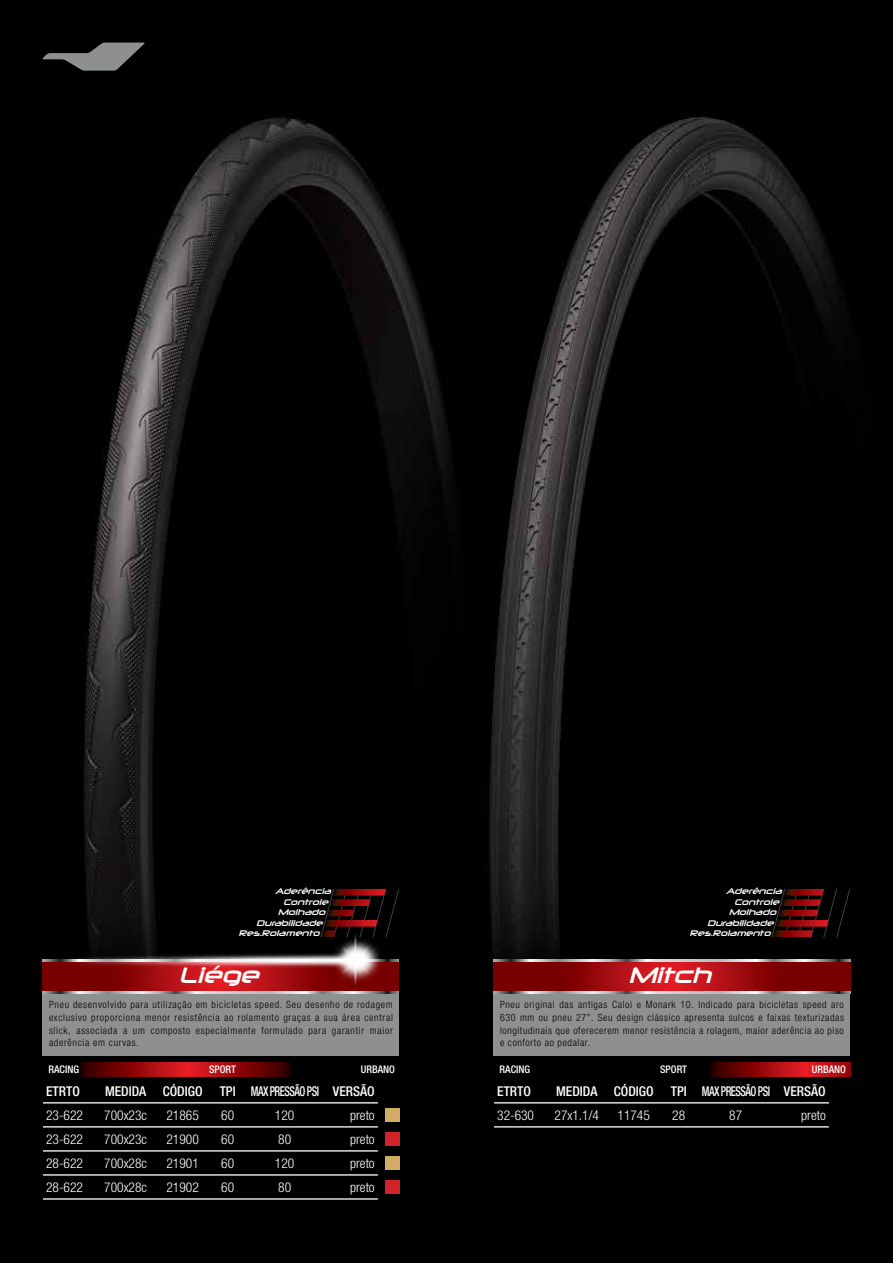
<style>
.page{position:relative;width:893px;height:1263px;background:#fff}
.page>*{position:absolute;margin:0;border:0;box-sizing:border-box;transform-origin:0 0}
.t1{font:italic 21px "Neuropolitical";color:#fff}
.t2{font:300 condensed 13.5px "Helvetica Neue";color:#fff}
.t3{font:500 condensed 13.5px "Helvetica Neue";letter-spacing:-.05em;color:#fff}
.t4{font:500 condensed 13.5px "Helvetica Neue";color:#fff}
.t5{font:500 condensed 10.5px "Helvetica Neue LT Std";color:#fff}
.t6{font:300 condensed 10.05px/12.8px "Helvetica Neue";letter-spacing:.065em;color:#000;text-align:justify}
.t7{font:italic 7.65px "Neuropolitical";color:#fff}
</style>
<div class="page">
<img style="left:0;top:0;width:893px;height:1263px">
<div style="left:43px;top:992px;width:356px;height:64px;background:#8e9090"></div>
<svg style="left:43px;top:961px;width:356px;height:30px"></svg>
<svg style="left:43px;top:991px;width:356px;height:2px"></svg>
<svg style="left:43px;top:959px;width:35px;height:2px"></svg>
<hr style="left:43px;top:1102px;width:335px;height:1px;background:#fff">
<hr style="left:43px;top:1126px;width:335px;height:1px;background:#fff">
<hr style="left:43px;top:1150px;width:335px;height:1px;background:#fff">
<hr style="left:43px;top:1174px;width:335px;height:1px;background:#fff">
<hr style="left:43px;top:1198px;width:335px;height:1px;background:#fff">
<img style="left:78px;top:927px;width:321px;height:63px">
<div style="left:385px;top:1108px;width:14px;height:14px;background:#d2ab67"></div>
<div style="left:385px;top:1132px;width:14px;height:14px;background:#d2232a"></div>
<div style="left:385px;top:1156px;width:14px;height:14px;background:#d2ab67"></div>
<div style="left:385px;top:1180px;width:14px;height:14px;background:#d2232a"></div>
<svg style="left:320px;top:888px;width:80px;height:50px;background:#2c0707"></svg>
<svg style="left:43px;top:1063px;width:356px;height:13px;background:#520507"></svg>
<div style="left:494px;top:992px;width:356px;height:64px;background:#8e9090"></div>
<svg style="left:494px;top:961px;width:356px;height:30px;background:#9a0e11"></svg>
<svg style="left:494px;top:991px;width:356px;height:2px"></svg>
<svg style="left:494px;top:959px;width:356px;height:2px"></svg>
<hr style="left:494px;top:1102px;width:335px;height:1px;background:#fff">
<hr style="left:494px;top:1126px;width:335px;height:1px;background:#fff">
<svg style="left:771px;top:888px;width:80px;height:50px;background:#320707"></svg>
<svg style="left:494px;top:1063px;width:356px;height:13px;background:#3c0406"></svg>
<svg style="left:42px;top:43px;width:103px;height:28px;background:#4b4c4c"></svg>
<p class="t7" style="left:275px;top:886px;width:60px">Aderência</p>
<p class="t7" style="left:283px;top:897px;width:49px">Controle</p>
<p class="t7" style="left:278px;top:907px;width:51px">Molhado</p>
<p class="t7" style="left:256px;top:918px;width:70px">Durabilidade</p>
<p class="t7" style="left:239px;top:928px;width:85px">Res.Rolamento</p>
<h1 class="t1" style="left:179px;top:962px;width:87px">Liége</h1>
<p class="t6" style="left:49px;top:998px;width:345px">Pneu desenvolvido para utilização em bicicletas speed. Seu desenho de rodagem exclusivo proporciona menor resistência ao rolamento graças a sua área central slick, associada a um composto especialmente formulado para garantir maior aderência em curvas.</p>
<p class="t5" style="left:49px;top:1063px;width:32px">RACING</p>
<p class="t5" style="left:209px;top:1063px;width:28px">SPORT</p>
<p class="t5" style="left:361px;top:1063px;width:36px">URBANO</p>
<h2 class="t4" style="left:46px;top:1083px;width:35px">ETRTO</h2>
<h2 class="t4" style="left:105px;top:1083px;width:99px">MEDIDA CÓDIGO</h2>
<h2 class="t3" style="left:220px;top:1083px;width:156px">TPI MAX PRESSÃO PSI VERSÃO</h2>
<h2 class="t2" style="left:46px;top:1107px;width:38px">23-622</h2>
<h2 class="t2" style="left:104px;top:1107px;width:44px">700x23c</h2>
<h2 class="t2" style="left:166px;top:1107px;width:34px">21865</h2>
<h2 class="t2" style="left:221px;top:1107px;width:14px">60</h2>
<h2 class="t2" style="left:275px;top:1107px;width:21px">120</h2>
<h2 class="t2" style="left:350px;top:1107px;width:26px">preto</h2>
<h2 class="t2" style="left:46px;top:1131px;width:38px">23-622</h2>
<h2 class="t2" style="left:104px;top:1131px;width:44px">700x23c</h2>
<h2 class="t2" style="left:166px;top:1131px;width:34px">21900</h2>
<h2 class="t2" style="left:221px;top:1131px;width:14px">60</h2>
<h2 class="t2" style="left:278px;top:1131px;width:14px">80</h2>
<h2 class="t2" style="left:350px;top:1131px;width:26px">preto</h2>
<h2 class="t2" style="left:46px;top:1155px;width:38px">28-622</h2>
<h2 class="t2" style="left:104px;top:1155px;width:44px">700x28c</h2>
<h2 class="t2" style="left:166px;top:1155px;width:34px">21901</h2>
<h2 class="t2" style="left:221px;top:1155px;width:14px">60</h2>
<h2 class="t2" style="left:275px;top:1155px;width:21px">120</h2>
<h2 class="t2" style="left:350px;top:1155px;width:26px">preto</h2>
<h2 class="t2" style="left:46px;top:1179px;width:38px">28-622</h2>
<h2 class="t2" style="left:104px;top:1179px;width:44px">700x28c</h2>
<h2 class="t2" style="left:166px;top:1179px;width:34px">21902</h2>
<h2 class="t2" style="left:221px;top:1179px;width:14px">60</h2>
<h2 class="t2" style="left:278px;top:1179px;width:14px">80</h2>
<h2 class="t2" style="left:350px;top:1179px;width:26px">preto</h2>
<p class="t7" style="left:726px;top:886px;width:60px">Aderência</p>
<p class="t7" style="left:734px;top:897px;width:49px">Controle</p>
<p class="t7" style="left:729px;top:907px;width:51px">Molhado</p>
<p class="t7" style="left:707px;top:918px;width:70px">Durabilidade</p>
<p class="t7" style="left:690px;top:928px;width:85px">Res.Rolamento</p>
<h1 class="t1" style="left:629px;top:962px;width:90px">Mitch</h1>
<p class="t6" style="left:500px;top:998px;width:345px">Pneu original das antigas Caloi e Monark 10. Indicado para bicicletas speed aro 630 mm ou pneu 27”. Seu design clássico apresenta sulcos e faixas texturizadas longitudinais que oferecerem menor resistência a rolagem, maior aderência ao piso e conforto ao pedalar.</p>
<p class="t5" style="left:500px;top:1063px;width:32px">RACING</p>
<p class="t5" style="left:660px;top:1063px;width:28px">SPORT</p>
<p class="t5" style="left:812px;top:1063px;width:36px">URBANO</p>
<h2 class="t4" style="left:497px;top:1083px;width:35px">ETRTO</h2>
<h2 class="t4" style="left:556px;top:1083px;width:99px">MEDIDA CÓDIGO</h2>
<h2 class="t3" style="left:671px;top:1083px;width:156px">TPI MAX PRESSÃO PSI VERSÃO</h2>
<h2 class="t2" style="left:497px;top:1107px;width:38px">32-630</h2>
<h2 class="t2" style="left:554px;top:1107px;width:46px">27x1.1/4</h2>
<h2 class="t2" style="left:617px;top:1107px;width:34px">11745</h2>
<h2 class="t2" style="left:672px;top:1107px;width:14px">28</h2>
<h2 class="t2" style="left:729px;top:1107px;width:14px">87</h2>
<h2 class="t2" style="left:801px;top:1107px;width:26px">preto</h2>
</div>
